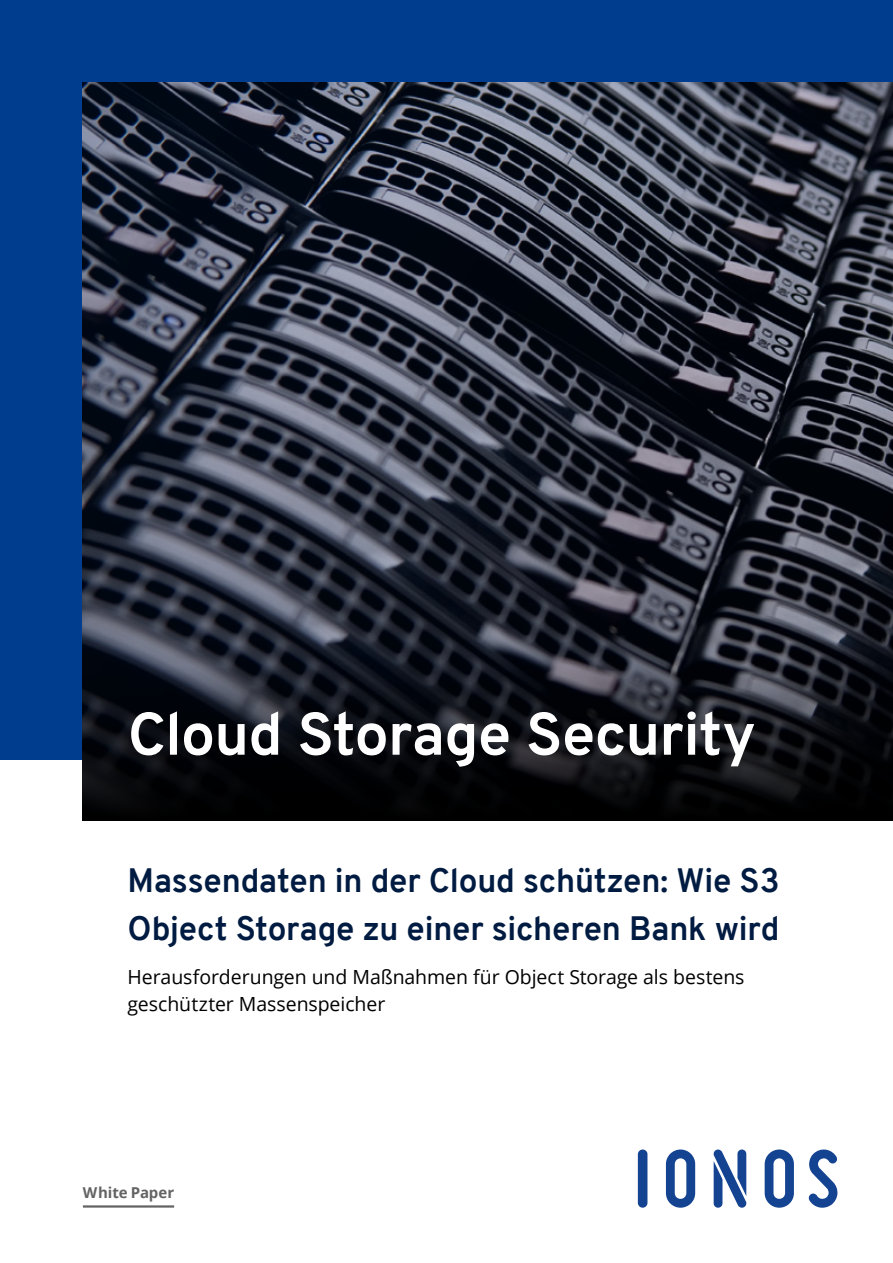
<style>
.page{position:relative;width:893px;height:1263px;background:#fff}
.page>*{position:absolute;margin:0;border:0;box-sizing:border-box;transform-origin:0 0}
.t1{font:700 60px "Overpass";letter-spacing:-.01em;color:#fff}
.t2{font:700 33px/48px "Overpass";letter-spacing:-.005em;color:#001b41}
.Title_Contents{font:19.5px/27px "Open Sans";letter-spacing:-.005em;color:#000}
.t3{font:700 15px "Open Sans";color:#646363}
</style>
<div class="page">
<hr style="left:83px;top:1205px;width:91px;height:2px;background:#646363">
<svg style="left:808px;top:1149px;width:30px;height:59px"></svg>
<svg style="left:765px;top:1149px;width:29px;height:59px"></svg>
<svg style="left:714px;top:1149px;width:32px;height:59px"></svg>
<svg style="left:666px;top:1149px;width:29px;height:59px"></svg>
<svg style="left:638px;top:1149px;width:9px;height:59px"></svg>
<div style="left:0;top:0;width:893px;height:759px;background:#003d8f"></div>
<img style="left:83px;top:83px;width:810px;height:573px">
<svg style="left:83px;top:656px;width:810px;height:165px;background:#0f1117"></svg>
<p class="t1" style="left:128px;top:691px;width:630px">Cloud Storage Security</p>
<p class="t2" style="left:128px;top:857px;width:654px">Massendaten in der Cloud schützen: Wie S3<br>Object Storage zu einer sicheren Bank wird</p>
<p class="Title_Contents" style="left:128px;top:963px;width:618px">Herausforderungen und Maßnahmen für Object Storage als bestens geschützter Massenspeicher</p>
<p class="t3" style="left:83px;top:1182px;width:93px">White Paper</p>
</div>
